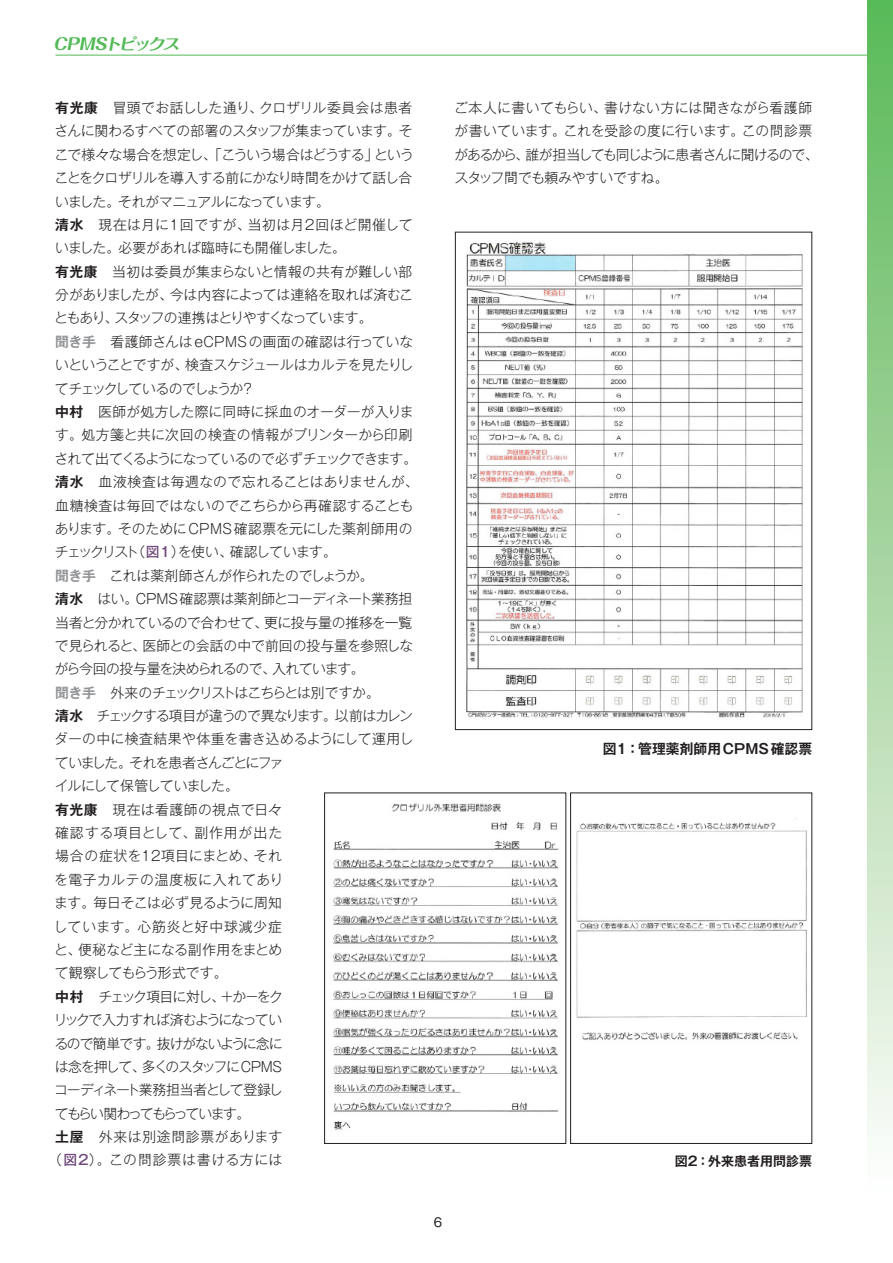
<style>
.page{position:relative;width:893px;height:1263px;background:#fff}
.page>*{position:absolute;margin:0;border:0;box-sizing:border-box;transform-origin:0 0}
.t1{font:italic 700 15.9px "Folk Pro";color:#52ba56;scale:1.11 1}
.トピックス本文{font:300 13.8px/23.4px "Gothic MB101 Pro";letter-spacing:-.025em;color:#231f20;text-align:justify}
.トピックス本文-2{font:300 13.8px/23.4px "Gothic MB101 Pro";letter-spacing:.005em;color:#231f20}
.トピックス本文-3{font:300 13.8px/23.4px "Gothic MB101 Pro";letter-spacing:-.05em;color:#231f20}
.トピックス本文-4{font:300 13.8px/23.4px "Gothic MB101 Pro";letter-spacing:-.005em;color:#231f20}
.トピックス本文-5{font:300 13.8px/23.4px "Gothic MB101 Pro";letter-spacing:.05em;color:#231f20;text-align:center}
.トピックス本文-6{font:300 13.8px "Gothic MB101 Pro";letter-spacing:-.085em;color:#231f20}
.キャプション{font:700 13.8px "Gothic MB101 Pro De";color:#231f20}
.キャプション-2{font:700 13.05px "Gothic MB101 Pro De";color:#231f20}
.t2{font:12.15px "Gothic MB101 Pro";color:#231f20}
.s1{font-family:"Gothic MB101 Pro De";font-weight:700}
.s2{font-family:"Gothic MB101 Pro De";font-weight:700;color:#939598}
.s3{font-weight:500;color:#724a7d}
</style>
<div class="page">
<hr style="left:55px;top:55px;width:838px;height:1px;background:#52ba56">
<div style="left:867px;top:0;width:26px;height:1263px;background:linear-gradient(to bottom,#5bb756,#fff)"></div>
<img style="left:466px;top:241px;width:337px;height:477px">
<img style="left:333px;top:793px;width:234px;height:351px">
<div style="left:324px;top:792px;width:242px;height:352px;border:1px solid #231f20"></div>
<img style="left:576px;top:818px;width:231px;height:222px">
<div style="left:570px;top:792px;width:242px;height:352px;border:1px solid #231f20"></div>
<p class="t1" style="left:53px;top:30px;width:119px">CPMSトピックス</p>
<p class="トピックス本文" style="left:54px;top:94px;width:361px"><span class="s1">有光康</span>　冒頭でお話しした通り、クロザリル委員会は患者さんに関わるすべての部署のスタッフが集まっています。そこで様々な場合を想定し、「こういう場合はどうする」ということをクロザリルを導入する前にかなり時間をかけて話し合いました。それがマニュアルになっています。</p>
<p class="トピックス本文-4" style="left:55px;top:211px;width:359px"><span class="s1">清水</span>　現在は月に１回ですが、当初は月２回ほど開催していました。必要があれば臨時にも開催しました。</p>
<p class="トピックス本文" style="left:54px;top:258px;width:360px"><span class="s1">有光康</span>　当初は委員が集まらないと情報の共有が難しい部分がありましたが、今は内容によっては連絡を取れば済むこともあり、スタッフの連携はとりやすくなっています。</p>
<p class="トピックス本文" style="left:55px;top:328px;width:360px"><span class="s2">聞き手</span>　看護師さんはeCPMSの画面の確認は行っていないということですが、検査スケジュールはカルテを見たりしてチェックしているのでしょうか？</p>
<p class="トピックス本文" style="left:55px;top:398px;width:364px;text-align:left"><span class="s1">中村</span>　医師が処方した際に同時に採血のオーダーが入ります。処方箋と共に次回の検査の情報がプリンターから印刷されて出てくるようになっているので必ずチェックできます。</p>
<p class="トピックス本文-2" style="left:55px;top:468px;width:365px"><span class="s1">清水</span>　血液検査は毎週なので忘れることはありませんが、血糖検査は毎回ではないのでこちらから再確認することもあります。そのためにCPMS確認票を元にした薬剤師用のチェックリスト（<span class="s3">図１</span>）を使い、確認しています。</p>
<p class="トピックス本文" style="left:55px;top:562px;width:320px"><span class="s2">聞き手</span>　これは薬剤師さんが作られたのでしょうか。</p>
<p class="トピックス本文" style="left:55px;top:585px;width:360px"><span class="s1">清水</span>　はい。CPMS確認票は薬剤師とコーディネート業務担当者と分かれているので合わせて、更に投与量の推移を一覧で見られると、医師との会話の中で前回の投与量を参照しながら今回の投与量を決められるので、入れています。</p>
<p class="トピックス本文-6" style="left:55px;top:681px;width:326px"><span class="s2">聞き手</span>　外来のチェックリストはこちらとは別ですか。</p>
<p class="トピックス本文-3" style="left:54px;top:702px;width:360px"><span class="s1">清水</span>　チェックする項目が違うので異なります。以前はカレンダーの中に検査結果や体重を書き込めるようにして運用していました。それを患者さんごとにファ<br>イルにして保管していました。</p>
<p class="トピックス本文" style="left:53px;top:796px;width:231px"><span class="s1">有光康</span>　現在は看護師の視点で日々確認する項目として、副作用が出た場合の症状を12項目にまとめ、それを電子カルテの温度板に入れてあります。毎日そこは必ず見るように周知しています。心筋炎と好中球減少症と、便秘など主になる副作用をまとめて観察してもらう形式です。</p>
<p class="トピックス本文" style="left:54px;top:983px;width:231px"><span class="s1">中村</span>　チェック項目に対し、＋か－をクリックで入力すれば済むようになっているので簡単です。抜けがないように念には念を押して、多くのスタッフにCPMSコーディネート業務担当者として登録してもらい関わってもらっています。</p>
<p class="トピックス本文-5" style="left:48px;top:1123px;width:236px"><span class="s1">土屋</span>　外来は別途問診票があります（<span class="s3">図2</span>）。この問診票は書ける方には</p>
<p class="トピックス本文" style="left:454px;top:94px;width:366px;text-align:left">ご本人に書いてもらい、書けない方には聞きながら看護師が書いています。これを受診の度に行います。この問診票があるから、誰が担当しても同じように患者さんに聞けるので、スタッフ間でも頼みやすいですね。</p>
<p class="t2" style="left:434px;top:1212px;width:10px">6</p>
<p class="キャプション" style="left:603px;top:737px;width:211px">図1：管理薬剤師用CPMS確認票</p>
<p class="キャプション-2" style="left:675px;top:1150px;width:139px">図2：外来患者用問診票</p>
</div>
